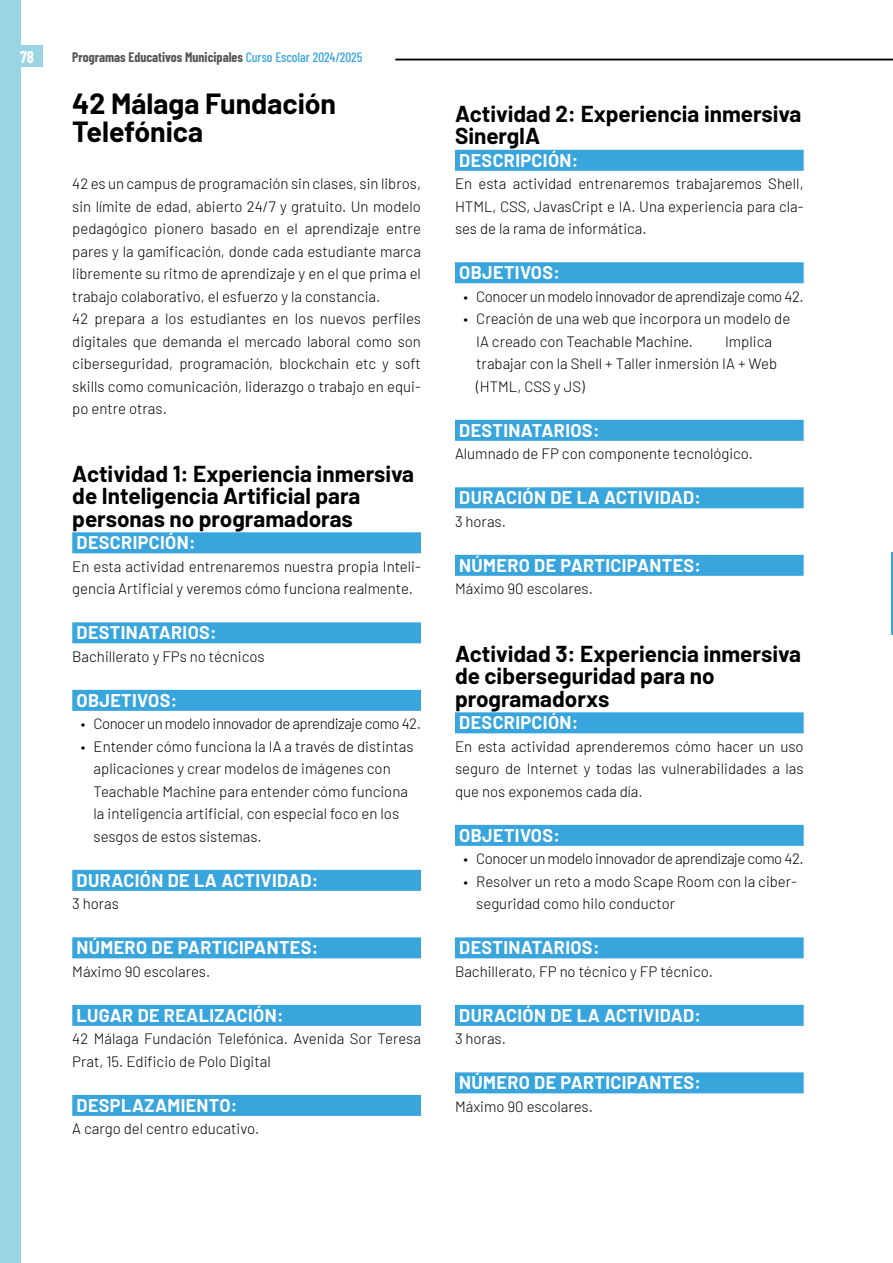
<style>
.page{position:relative;width:893px;height:1263px;background:#fff}
.page>*{position:absolute;margin:0;border:0;box-sizing:border-box;transform-origin:0 0}
.t1{font:700 28.5px/28.5px "Barlow";color:#000}
.t2{font:700 22.5px/22.5px "Barlow";color:#000}
.t3{font:700 18px "Barlow";letter-spacing:.02em;color:#fff}
.t4{font:700 16.5px "Barlow Condensed";color:#fff}
.t5{font:300 15px/22.5px "Barlow";color:#000}
.t6{font:300 15px "Barlow";letter-spacing:-.03em;color:#000}
.t7{font:700 13.5px "Barlow Condensed";color:#575756}
.s1{font-weight:500;color:#38a5dd}
</style>
<div class="page">
<div style="left:0;top:0;width:21px;height:1263px;background:#9bd5e3"></div>
<div style="left:0;top:46px;width:43px;height:21px;background:#9bd5e3"></div>
<hr style="left:395px;top:59px;width:498px;height:1px;background:#000">
<hr style="left:891px;top:552px;width:2px;height:82px;background:#38a5dd">
<div style="left:72px;top:532px;width:349px;height:21px;background:#38a5dd"></div>
<div style="left:72px;top:622px;width:349px;height:21px;background:#38a5dd"></div>
<div style="left:72px;top:690px;width:349px;height:21px;background:#38a5dd"></div>
<div style="left:72px;top:870px;width:349px;height:21px;background:#38a5dd"></div>
<div style="left:72px;top:937px;width:349px;height:21px;background:#38a5dd"></div>
<div style="left:72px;top:1005px;width:349px;height:21px;background:#38a5dd"></div>
<div style="left:72px;top:1095px;width:349px;height:21px;background:#38a5dd"></div>
<div style="left:455px;top:150px;width:349px;height:21px;background:#38a5dd"></div>
<div style="left:455px;top:262px;width:349px;height:21px;background:#38a5dd"></div>
<div style="left:455px;top:420px;width:349px;height:21px;background:#38a5dd"></div>
<div style="left:455px;top:487px;width:349px;height:21px;background:#38a5dd"></div>
<div style="left:455px;top:555px;width:349px;height:21px;background:#38a5dd"></div>
<div style="left:455px;top:712px;width:349px;height:21px;background:#38a5dd"></div>
<div style="left:455px;top:825px;width:349px;height:21px;background:#38a5dd"></div>
<div style="left:455px;top:937px;width:349px;height:21px;background:#38a5dd"></div>
<div style="left:455px;top:1005px;width:349px;height:21px;background:#38a5dd"></div>
<div style="left:455px;top:1072px;width:349px;height:21px;background:#38a5dd"></div>
<p class="t4" style="left:20px;top:47px;width:15px">78</p>
<p class="t7" style="left:72px;top:49px;width:292px">Programas Educativos Municipales <span class="s1">Curso Escolar 2024/2025</span></p>
<h1 class="t1" style="left:72px;top:87px;width:265px">42 Málaga Fundación<br>Telefónica</h1>
<p class="t5" style="left:72px;top:171px;width:350px">42 es un campus de programación sin clases, sin libros, sin límite de edad, abierto 24/7 y gratuito. Un modelo pedagógico pionero basado en el aprendizaje entre pares y la gamificación, donde cada estudiante marca libremente su ritmo de aprendizaje y en el que prima el trabajo colaborativo, el esfuerzo y la constancia.<br>42 prepara a los estudiantes en los nuevos perfiles digitales que demanda el mercado laboral como son ciberseguridad, programación, blockchain etc y soft skills como comunicación, liderazgo o trabajo en equi&shy;po entre otras.</p>
<h2 class="t2" style="left:72px;top:460px;width:343px">Actividad 1: Experiencia inmersiva de Inteligencia Artificial para personas no programadoras</h2>
<p class="t3" style="left:77px;top:529px;width:121px">DESCRIPCIÓN:</p>
<p class="t5" style="left:72px;top:554px;width:350px">En esta actividad entrenaremos nuestra propia Inteli&shy;gencia Artificial y veremos cómo funciona realmente.</p>
<p class="t3" style="left:77px;top:619px;width:142px">DESTINATARIOS:</p>
<p class="t5" style="left:72px;top:644px;width:194px">Bachillerato y FPs no técnicos</p>
<p class="t3" style="left:77px;top:687px;width:102px">OBJETIVOS:</p>
<p class="t6" style="left:81px;top:713px;width:342px">• Conocer un modelo innovador de aprendizaje como 42.</p>
<p class="t5" style="left:94px;top:734px;width:322px;text-indent:-13px">• Entender cómo funciona la IA a través de distintas aplicaciones y crear modelos de imágenes con Teachable Machine para entender cómo funciona la inteligencia artificial, con especial foco en los sesgos de estos sistemas.</p>
<p class="t3" style="left:77px;top:867px;width:243px">DURACIÓN DE LA ACTIVIDAD:</p>
<p class="t5" style="left:72px;top:891px;width:48px">3 horas</p>
<p class="t3" style="left:77px;top:934px;width:243px">NÚMERO DE PARTICIPANTES:</p>
<p class="t5" style="left:72px;top:959px;width:139px">Máximo 90 escolares.</p>
<p class="t3" style="left:77px;top:1002px;width:209px">LUGAR DE REALIZACIÓN:</p>
<p class="t5" style="left:72px;top:1026px;width:350px">42 Málaga Fundación Telefónica. Avenida Sor Teresa<br>Prat, 15. Edificio de Polo Digital</p>
<p class="t3" style="left:77px;top:1092px;width:162px">DESPLAZAMIENTO:</p>
<p class="t5" style="left:72px;top:1116px;width:188px">A cargo del centro educativo.</p>
<h2 class="t2" style="left:455px;top:100px;width:348px">Actividad 2: Experiencia inmersiva<br>SinergIA</h2>
<p class="t3" style="left:459px;top:147px;width:121px">DESCRIPCIÓN:</p>
<p class="t5" style="left:455px;top:171px;width:350px;text-align:justify">En esta actividad entrenaremos trabajaremos Shell, HTML, CSS, JavasCript e IA. Una experiencia para cla&shy;ses de la rama de informática.</p>
<p class="t3" style="left:459px;top:259px;width:102px">OBJETIVOS:</p>
<p class="t6" style="left:463px;top:285px;width:342px">• Conocer un modelo innovador de aprendizaje como 42.</p>
<p class="t5" style="left:476px;top:306px;width:316px;text-indent:-13px">• Creación de una web que incorpora un modelo de<br>IA creado con Teachable Machine.</p>
<p class="t5" style="left:476px;top:329px;width:302px;text-indent:249px">Implica trabajar con la Shell + Taller inmersión IA + Web (HTML, CSS y JS)</p>
<p class="t3" style="left:459px;top:417px;width:142px">DESTINATARIOS:</p>
<p class="t5" style="left:455px;top:441px;width:300px">Alumnado de FP con componente tecnológico.</p>
<p class="t3" style="left:459px;top:484px;width:243px">DURACIÓN DE LA ACTIVIDAD:</p>
<p class="t5" style="left:455px;top:509px;width:52px">3 horas.</p>
<p class="t3" style="left:459px;top:552px;width:243px">NÚMERO DE PARTICIPANTES:</p>
<p class="t5" style="left:455px;top:576px;width:139px">Máximo 90 escolares.</p>
<h2 class="t2" style="left:455px;top:640px;width:348px">Actividad 3: Experiencia inmersiva de ciberseguridad para no programadorxs</h2>
<p class="t3" style="left:459px;top:709px;width:121px">DESCRIPCIÓN:</p>
<p class="t5" style="left:455px;top:734px;width:350px;text-align:justify">En esta actividad aprenderemos cómo hacer un uso seguro de Internet y todas las vulnerabilidades a las que nos exponemos cada día.</p>
<p class="t3" style="left:459px;top:822px;width:102px">OBJETIVOS:</p>
<p class="t6" style="left:463px;top:848px;width:342px">• Conocer un modelo innovador de aprendizaje como 42.</p>
<p class="t5" style="left:476px;top:869px;width:322px;text-indent:-13px">• Resolver un reto a modo Scape Room con la ciber&shy;seguridad como hilo conductor</p>
<p class="t3" style="left:459px;top:934px;width:142px">DESTINATARIOS:</p>
<p class="t5" style="left:455px;top:959px;width:259px">Bachillerato, FP no técnico y FP técnico.</p>
<p class="t3" style="left:459px;top:1002px;width:243px">DURACIÓN DE LA ACTIVIDAD:</p>
<p class="t5" style="left:455px;top:1026px;width:52px">3 horas.</p>
<p class="t3" style="left:459px;top:1069px;width:243px">NÚMERO DE PARTICIPANTES:</p>
<p class="t5" style="left:455px;top:1094px;width:139px">Máximo 90 escolares.</p>
</div>
